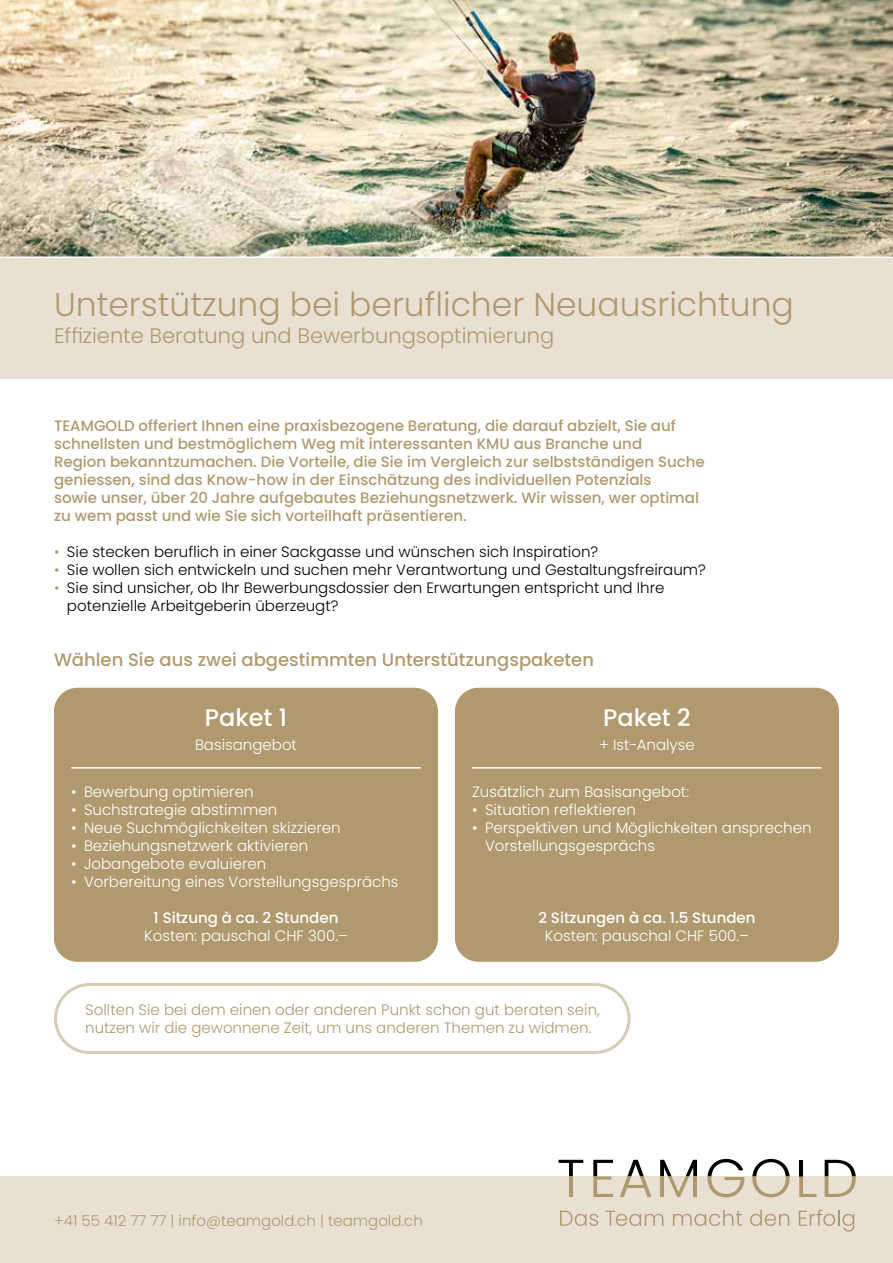
<style>
.page{position:relative;width:893px;height:1263px;background:#fff}
.page>*{position:absolute;margin:0;border:0;box-sizing:border-box;transform-origin:0 0}
.t1{font:300 33px "Poppins";color:#b0996e}
.t2{font:500 24px "Poppins";color:#fff}
.t3{font:300 21px "Poppins";color:#b0996e}
.t4{font:500 18px "Poppins";color:#b0996e}
.t5{font:500 15px/18px "Poppins";color:#b0996e}
.t6{font:300 15px/18px "Poppins";color:#fff}
.t7{font:300 15px/18px "Poppins";color:#000}
.t8{font:300 15px/18px "Poppins";color:#b0996e}
.t9{font:500 15px "Poppins";color:#fff}
.s1{color:#b0996e}
</style>
<div class="page">
<div style="left:0;top:257px;width:893px;height:121px;background:#e7e0d3"></div>
<img style="left:0;top:0;width:893px;height:256px">
<hr style="left:0;top:256px;width:893px;height:2px;background:#fff">
<div style="left:54px;top:983px;width:576px;height:71px;border:3px solid #d7ccb6;border-radius:34px"></div>
<div style="left:0;top:1176px;width:893px;height:87px;background:#e7e0d3"></div>
<div style="left:54px;top:688px;width:384px;height:274px;background:#b0996e;border-radius:23px"></div>
<div style="left:455px;top:688px;width:384px;height:274px;background:#b0996e;border-radius:23px"></div>
<hr style="left:72px;top:767px;width:348px;height:1px;background:#fff">
<hr style="left:473px;top:767px;width:348px;height:1px;background:#fff">
<hr style="left:799px;top:1160px;width:4px;height:16px;background:#000">
<svg style="left:559px;top:1160px;width:24px;height:16px"></svg>
<hr style="left:569px;top:1176px;width:4px;height:21px;background:#b0986e">
<svg style="left:593px;top:1160px;width:20px;height:37px"></svg>
<svg style="left:620px;top:1160px;width:31px;height:37px"></svg>
<svg style="left:660px;top:1160px;width:37px;height:37px"></svg>
<hr style="left:693px;top:1176px;width:4px;height:21px;background:#b0986e">
<svg style="left:707px;top:1159px;width:37px;height:38px"></svg>
<svg style="left:752px;top:1159px;width:38px;height:38px"></svg>
<svg style="left:799px;top:1176px;width:17px;height:21px"></svg>
<svg style="left:825px;top:1160px;width:31px;height:37px"></svg>
<svg style="left:560px;top:1211px;width:38px;height:15px"></svg>
<svg style="left:605px;top:1211px;width:58px;height:15px"></svg>
<svg style="left:673px;top:1210px;width:69px;height:16px"></svg>
<svg style="left:750px;top:1210px;width:39px;height:16px"></svg>
<svg style="left:799px;top:1209px;width:55px;height:22px"></svg>
<h1 class="t1" style="left:54px;top:285px;width:741px">Unterstützung bei beruflicher Neuausrichtung</h1>
<h3 class="t3" style="left:54px;top:323px;width:502px">Effiziente Beratung und Bewerbungsoptimierung</h3>
<p class="t5" style="left:54px;top:417px;width:652px">TEAMGOLD offeriert Ihnen eine praxisbezogene Beratung, die darauf abzielt, Sie auf schnellsten und bestmöglichem Weg mit interessanten KMU aus Branche und<br>Region bekanntzumachen. Die Vorteile, die Sie im Vergleich zur selbstständigen Suche geniessen, sind das Know-how in der Einschätzung des individuellen Potenzials<br>sowie unser, über 20 Jahre aufgebautes Beziehungsnetzwerk. Wir wissen, wer optimal zu wem passt und wie Sie sich vorteilhaft präsentieren.</p>
<p class="t7" style="left:54px;top:543px;width:546px"><span class="s1">•</span> Sie stecken beruflich in einer Sackgasse und wünschen sich Inspiration?</p>
<p class="t7" style="left:54px;top:561px;width:653px"><span class="s1">•</span> Sie wollen sich entwickeln und suchen mehr Verantwortung und Gestaltungsfreiraum?</p>
<p class="t7" style="left:67px;top:579px;width:599px;text-indent:-13px"><span class="s1">•</span> Sie sind unsicher, ob Ihr Bewerbungsdossier den Erwartungen entspricht und Ihre potenzielle Arbeitgeberin überzeugt?</p>
<p class="t4" style="left:54px;top:650px;width:542px">Wählen Sie aus zwei abgestimmten Unterstützungspaketen</p>
<h2 class="t2" style="left:205px;top:703px;width:84px">Paket 1</h2>
<p class="t6" style="left:195px;top:735px;width:103px">Basisangebot</p>
<p class="t6" style="left:71px;top:782px;width:184px">• Bewerbung optimieren</p>
<p class="t6" style="left:71px;top:800px;width:208px">• Suchstrategie abstimmen</p>
<p class="t6" style="left:71px;top:818px;width:271px">• Neue Suchmöglichkeiten skizzieren</p>
<p class="t6" style="left:71px;top:836px;width:239px">• Beziehungsnetzwerk aktivieren</p>
<p class="t6" style="left:71px;top:854px;width:197px">• Jobangebote evaluieren</p>
<p class="t6" style="left:71px;top:872px;width:329px">• Vorbereitung eines Vorstellungsgesprächs</p>
<p class="t9" style="left:154px;top:908px;width:186px">1 Sitzung à ca. 2 Stunden</p>
<p class="t6" style="left:144px;top:926px;width:205px">Kosten: pauschal CHF 300.–</p>
<h2 class="t2" style="left:603px;top:703px;width:89px">Paket 2</h2>
<p class="t6" style="left:599px;top:735px;width:97px">+ Ist-Analyse</p>
<p class="t6" style="left:472px;top:782px;width:219px">Zusätzlich zum Basisangebot:</p>
<p class="t6" style="left:472px;top:800px;width:165px">• Situation reflektieren</p>
<p class="t6" style="left:485px;top:818px;width:328px;text-indent:-13px">• Perspektiven und Möglichkeiten ansprechen<br>Vorstellungsgesprächs</p>
<p class="t9" style="left:538px;top:908px;width:219px">2 Sitzungen à ca. 1.5 Stunden</p>
<p class="t6" style="left:545px;top:926px;width:206px">Kosten: pauschal CHF 500.–</p>
<p class="t8" style="left:85px;top:1000px;width:516px">Sollten Sie bei dem einen oder anderen Punkt schon gut beraten sein, nutzen wir die gewonnene Zeit, um uns anderen Themen zu widmen.</p>
<p class="t8" style="left:54px;top:1211px;width:370px">+41 55 412 77 77 | info@teamgold.ch | teamgold.ch</p>
</div>
